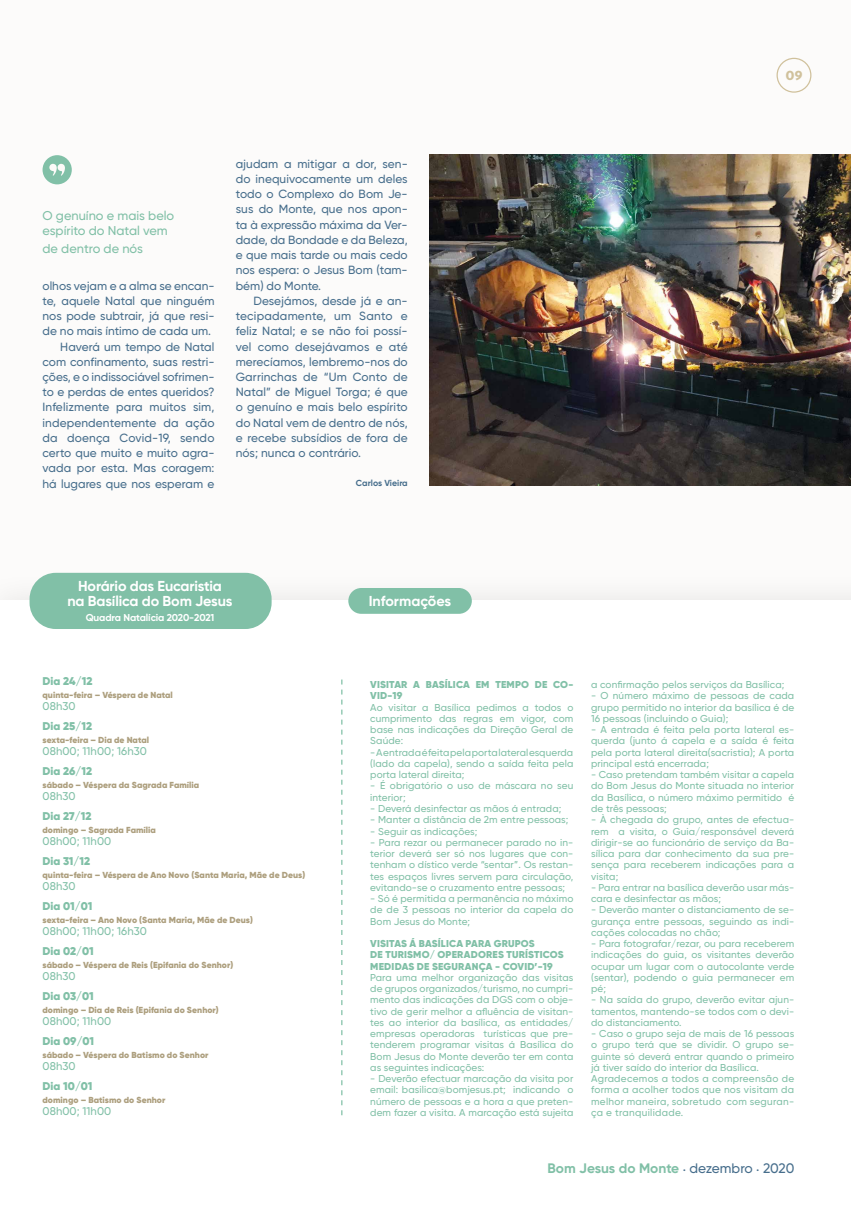
<style>
.page{position:relative;width:851px;height:1205px;background:#fff}
.page>*{position:absolute;margin:0;border:0;box-sizing:border-box;transform-origin:0 0}
.t1{font:700 14.38px/15.2px "Gilroy";letter-spacing:-.01em;color:#fff;text-align:center}
.t2{font:700 13.75px "Gilroy";color:#81c0a7}
.t3{font:500 12.75px/15.2px "Gilroy";color:#81c0a7}
.t4{font:900 12.5px "Verlag";color:#d0c19c}
.t5{font:500 11.88px/15.2px "Gilroy";color:#476e8c;text-align:justify}
.t6{font:500 11.25px "Gilroy";letter-spacing:.005em;color:#81c0a7}
.t7{font:900 11.25px "Gilroy";letter-spacing:.005em;color:#81c0a7}
.t8{font:500 10px/11.2px "Gilroy";letter-spacing:.01em;color:#81c0a7;text-align:justify}
.t9{font:900 10px/11.2px "Gilroy";letter-spacing:.02em;color:#81c0a7}
.t10{font:700 10px "Gilroy";letter-spacing:-.01em;color:#fff}
.t11{font:900 8.75px "Gilroy";letter-spacing:.005em;color:#ad9f7e}
.t12{font:700 8.75px "Gilroy";color:#476e8c}
.s1{font-weight:500;color:#476e8c}
</style>
<div class="page">
<div style="left:0;top:0;width:850px;height:1205px;background:#fcfbfa"></div>
<div style="left:43px;top:155px;width:29px;height:29px;background:#81c0a7;border-radius:50%"></div>
<svg style="left:49px;top:164px;width:16px;height:12px"></svg>
<div style="left:0;top:601px;width:850px;height:604px;background:#fff"></div>
<div style="left:348px;top:588px;width:123px;height:26px;background:#81c0a7;border-radius:13px"></div>
<div style="left:30px;top:573px;width:241px;height:56px;background:#81c0a7;border-radius:26px"></div>
<svg style="left:341px;top:679px;width:1px;height:436px"></svg>
<div style="left:776px;top:58px;width:35px;height:35px;border:1px solid #d0c19c;border-radius:50%"></div>
<img style="left:429px;top:154px;width:421px;height:331px">
<p class="t3" style="left:43px;top:208px;width:133px">O genuíno e mais belo espírito do Natal vem</p>
<p class="t3" style="left:43px;top:241px;width:102px">de dentro de nós</p>
<p class="t5" style="left:43px;top:278px;width:173px;text-align:right">olhos vejam e a alma se encan&shy;te, aquele Natal que ninguém nos pode subtrair, já que resi&shy;de no mais íntimo de cada um.<br>Haverá um tempo de Natal com confinamento, suas restri&shy;ções, e o indissociável sofrimen&shy;to e perdas de entes queridos?<br>Infelizmente para muitos sim, independentemente da ação da doença Covid-19, sendo certo que muito e muito agra&shy;vada por esta. Mas coragem: há lugares que nos esperam e</p>
<p class="t5" style="left:236px;top:156px;width:173px">ajudam a mitigar a dor, sen&shy;do inequivocamente um deles todo o Complexo do Bom Je&shy;sus do Monte, que nos apon&shy;ta à expressão máxima da Ver&shy;dade, da Bondade e da Beleza, e que mais tarde ou mais cedo nos espera: o Jesus Bom (tam&shy;bém) do Monte.</p>
<p class="t5" style="left:236px;top:293px;width:173px;text-indent:18px">Desejámos, desde já e an&shy;tecipadamente, um Santo e feliz Natal; e se não foi possí&shy;vel como desejávamos e até merecíamos, lembremo-nos do Garrinchas de “Um Conto de Natal” de Miguel Torga; é que o genuíno e mais belo espírito do Natal vem de dentro de nós, e recebe subsídios de fora de nós; nunca o contrário.</p>
<p class="t12" style="left:356px;top:478px;width:53px">Carlos Vieira</p>
<p class="t4" style="left:785px;top:65px;width:19px">09</p>
<h1 class="t1" style="left:67px;top:578px;width:166px">Horário das Eucaristia<br>na Basílica do Bom Jesus</h1>
<p class="t10" style="left:86px;top:611px;width:130px">Quadra Natalícia 2020-2021</p>
<p class="t7" style="left:43px;top:674px;width:51px">Dia 24/12</p>
<p class="t11" style="left:43px;top:689px;width:132px">quinta-feira – Véspera de Natal</p>
<p class="t6" style="left:43px;top:699px;width:35px">08h30</p>
<p class="t7" style="left:43px;top:719px;width:51px">Dia 25/12</p>
<p class="t11" style="left:43px;top:734px;width:108px">sexta-feira – Dia de Natal</p>
<p class="t6" style="left:43px;top:744px;width:106px">08h00; 11h00; 16h30</p>
<p class="t7" style="left:43px;top:764px;width:51px">Dia 26/12</p>
<p class="t11" style="left:43px;top:779px;width:158px">sábado – Véspera da Sagrada Família</p>
<p class="t6" style="left:43px;top:789px;width:35px">08h30</p>
<p class="t7" style="left:43px;top:809px;width:50px">Dia 27/12</p>
<p class="t11" style="left:43px;top:824px;width:115px">domingo – Sagrada Família</p>
<p class="t6" style="left:43px;top:834px;width:70px">08h00; 11h00</p>
<p class="t7" style="left:43px;top:854px;width:49px">Dia 31/12</p>
<p class="t11" style="left:43px;top:869px;width:264px">quinta-feira – Véspera de Ano Novo (Santa Maria, Mãe de Deus)</p>
<p class="t6" style="left:43px;top:879px;width:35px">08h30</p>
<p class="t7" style="left:43px;top:899px;width:51px">Dia 01/01</p>
<p class="t11" style="left:43px;top:914px;width:212px">sexta-feira – Ano Novo (Santa Maria, Mãe de Deus)</p>
<p class="t6" style="left:43px;top:924px;width:106px">08h00; 11h00; 16h30</p>
<p class="t7" style="left:43px;top:944px;width:53px">Dia 02/01</p>
<p class="t11" style="left:43px;top:959px;width:192px">sábado – Véspera de Reis (Epifania do Senhor)</p>
<p class="t6" style="left:43px;top:969px;width:35px">08h30</p>
<p class="t7" style="left:43px;top:989px;width:53px">Dia 03/01</p>
<p class="t11" style="left:43px;top:1004px;width:178px">domingo – Dia de Reis (Epifania do Senhor)</p>
<p class="t6" style="left:43px;top:1014px;width:70px">08h00; 11h00</p>
<p class="t7" style="left:43px;top:1034px;width:53px">Dia 09/01</p>
<p class="t11" style="left:43px;top:1049px;width:167px">sábado – Véspera do Batismo do Senhor</p>
<p class="t6" style="left:43px;top:1059px;width:35px">08h30</p>
<p class="t7" style="left:43px;top:1079px;width:51px">Dia 10/01</p>
<p class="t11" style="left:43px;top:1094px;width:124px">domingo – Batismo do Senhor</p>
<p class="t6" style="left:43px;top:1104px;width:70px">08h00; 11h00</p>
<h1 class="t1" style="left:369px;top:593px;width:84px">Informações</h1>
<p class="t9" style="left:370px;top:679px;width:204px">VISITAR A BASÍLICA EM TEMPO DE CO-<br>VID-19</p>
<p class="t8" style="left:370px;top:701px;width:204px">Ao visitar a Basílica pedimos a todos o cumprimento das regras em vigor, com base nas indicações da Direção Geral de Saúde:</p>
<p class="t8" style="left:370px;top:746px;width:205px">- A entrada é feita pela porta lateral esquerda (lado da capela), sendo a saída feita pela porta lateral direita;</p>
<p class="t8" style="left:370px;top:780px;width:205px">- É obrigatório o uso de máscara no seu interior;</p>
<p class="t8" style="left:370px;top:803px;width:192px">- Deverá desinfectar as mãos á entrada;</p>
<p class="t8" style="left:370px;top:814px;width:200px">- Manter a distância de 2m entre pessoas;</p>
<p class="t8" style="left:370px;top:825px;width:109px">- Seguir as indicações;</p>
<p class="t8" style="left:370px;top:836px;width:205px">- Para rezar ou permanecer parado no in&shy;terior deverá ser só nos lugares que con&shy;tenham o dístico verde “sentar”. Os restan&shy;tes espaços livres servem para circulação, evitando-se o cruzamento entre pessoas;</p>
<p class="t8" style="left:370px;top:893px;width:204px">- Só é permitida a permanência no máximo de de 3 pessoas no interior da capela do Bom Jesus do Monte;</p>
<p class="t9" style="left:370px;top:938px;width:195px">VISITAS Á BASÍLICA PARA GRUPOS<br>DE TURISMO/ OPERADORES TURÍSTICOS<br>MEDIDAS DE SEGURANÇA - COVID’-19</p>
<p class="t8" style="left:370px;top:971px;width:205px">Para uma melhor organização das visitas de grupos organizados/turismo, no cumpri&shy;mento das indicações da DGS com o obje&shy;tivo de gerir melhor a afluência de visitan&shy;tes ao interior da basílica, as entidades/ empresas operadoras turísticas que pre&shy;tenderem programar visitas á Basílica do Bom Jesus do Monte deverão ter em conta as seguintes indicações:</p>
<p class="t8" style="left:370px;top:1073px;width:205px">- Deverão efectuar marcação da visita por email: basilica@bomjesus.pt; indicando o número de pessoas e a hora a que preten&shy;dem fazer a visita. A marcação está sujeita</p>
<p class="t8" style="left:591px;top:679px;width:195px">a confi rmação pelos serviços da Basílica;</p>
<p class="t8" style="left:591px;top:690px;width:205px">- O número máximo de pessoas de cada grupo permitido no interior da basílica é de 16 pessoas (incluindo o Guia);</p>
<p class="t8" style="left:591px;top:724px;width:205px">- A entrada é feita pela porta lateral es&shy;querda (junto á capela e a saída é feita pela porta lateral direita(sacristia); A porta principal está encerrada;</p>
<p class="t8" style="left:591px;top:769px;width:204px">- Caso pretendam também visitar a capela do Bom Jesus do Monte situada no interior da Basílica, o número máximo permitido é de três pessoas;</p>
<p class="t8" style="left:591px;top:814px;width:205px">- À chegada do grupo, antes de efectua&shy;rem a visita, o Guia/responsável deverá dirigir-se ao funcionário de serviço da Ba&shy;sílica para dar conhecimento da sua pre&shy;sença para receberem indicações para a visita;</p>
<p class="t8" style="left:591px;top:881px;width:204px">- Para entrar na basílica deverão usar más&shy;cara e desinfectar as mãos;</p>
<p class="t8" style="left:591px;top:904px;width:205px">- Deverão manter o distanciamento de se&shy;gurança entre pessoas, seguindo as indi&shy;cações colocadas no chão;</p>
<p class="t8" style="left:591px;top:938px;width:205px">- Para fotografar/rezar, ou para receberem indicações do guia, os visitantes deverão ocupar um lugar com o autocolante verde (sentar), podendo o guia permanecer em pé;</p>
<p class="t8" style="left:591px;top:994px;width:205px">- Na saída do grupo, deverão evitar ajun&shy;tamentos, mantendo-se todos com o devi&shy;do distanciamento.</p>
<p class="t8" style="left:591px;top:1028px;width:205px;text-align:left">- Caso o grupo seja de mais de 16 pessoas o grupo terá que se dividir. O grupo se&shy;guinte só deverá entrar quando o primeiro já tiver saído do interior da Basílica.<br>Agradecemos a todos a compreensão de forma a acolher todos que nos visitam da melhor maneira, sobretudo com seguran&shy;ça e tranquilidade.</p>
<h2 class="t2" style="left:547px;top:1160px;width:248px">Bom Jesus do Monte <span class="s1">· dezembro · 2020</span></h2>
</div>
